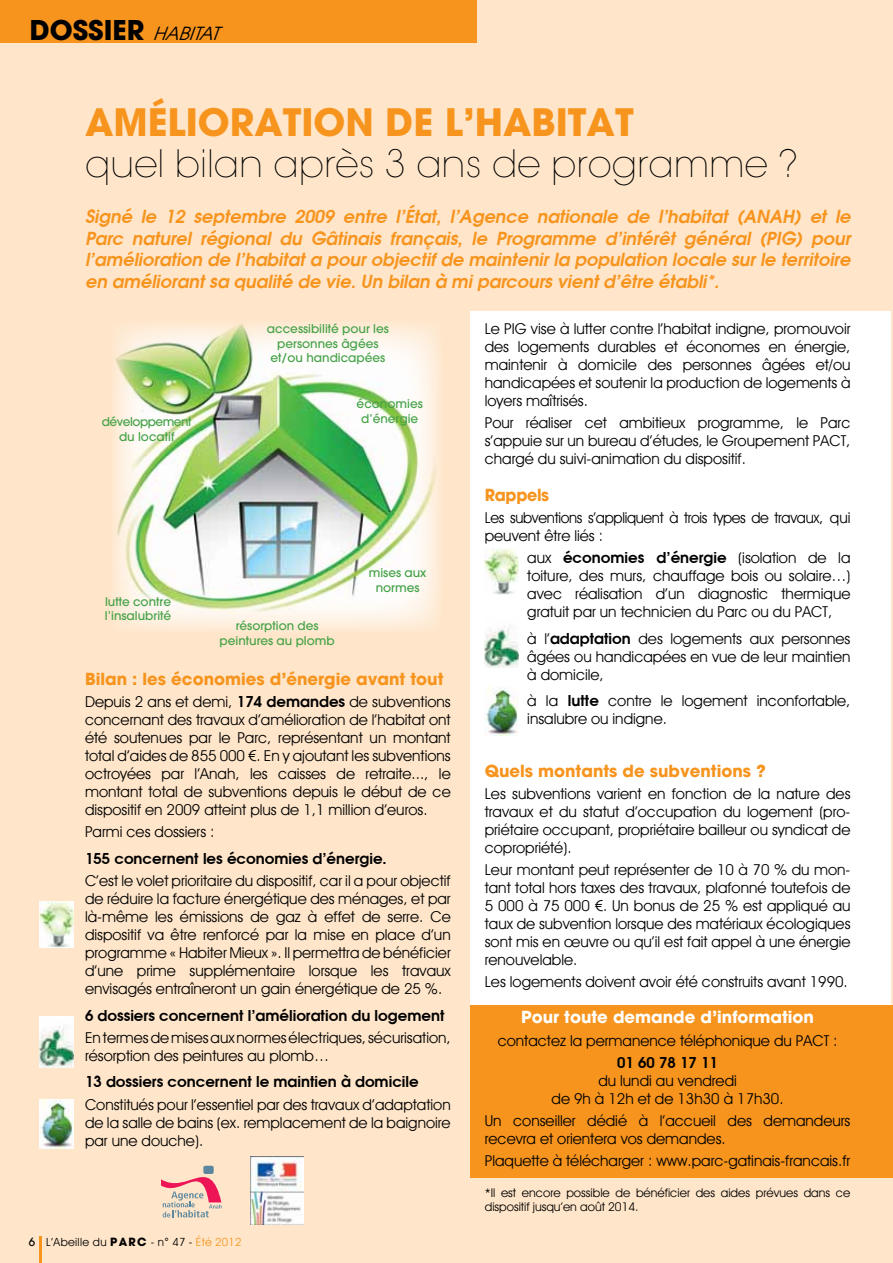
<style>
.page{position:relative;width:893px;height:1263px;background:#ffe6ca}
.page>*{position:absolute;margin:0;border:0;box-sizing:border-box;transform-origin:0 0}
.t1{font:200 37.5px "Avant Garde";color:#000}
.t2{font:700 37.5px "Avant Garde";letter-spacing:.1em;color:#f7941e}
.t3{font:700 27px "Avant Garde";color:#000}
.t4{font:italic 600 18px/21.6px "Avant Garde";color:#f7941e;text-align:justify}
.t5{font:italic 18px "Avant Garde";color:#000}
.t6{font:700 16.5px "Avant Garde";color:#f7941e}
.t7{font:700 16.5px "Avant Garde";color:#fff}
.t8{font:700 16.5px "Avant Garde";letter-spacing:-.02em;color:#f7941e;scale:.96 1}
.t9{font:15px/18px "Avant Guard Regular SWFTE";color:#000;text-align:justify}
.t10{font:600 15px "Avant Garde";color:#000}
.t11{font:15px/18px "Avant Guard Regular SWFTE";letter-spacing:-.02em;color:#000;scale:.96 1}
.t12{font:500 12px/14.4px "Avant Garde";color:#45a247;text-align:center}
.t13{font:12px/14.4px "Avant Guard Regular SWFTE";color:#000}
.t14{font:500 12px/14.4px "Avant Garde";letter-spacing:-.04em;color:#45a247;text-align:center}
.t15{font:11.25px "Avant Guard Regular SWFTE";letter-spacing:.03em;color:#000}
.t16{font:500 11.25px "Avant Garde";color:#000}
.s1{font-family:"Avant Garde";font-weight:600}
.s2{font-family:"Century Gothic"}
.s3{font-family:"Avant Garde";font-weight:700}
.s4{color:#f7941e}
.s5{font-family:"Avant Guard Regular SWFTE";font-weight:400}
</style>
<div class="page">
<div style="left:471px;top:312px;width:422px;height:693px;background:#fff"></div>
<hr style="left:891px;top:0;width:2px;height:1263px;background:#ffe6ca">
<hr style="left:39px;top:1236px;width:3px;height:27px;background:#f7941e">
<div style="left:0;top:0;width:476px;height:43px;background:#f7941e"></div>
<img style="left:115px;top:324px;width:324px;height:305px">
<img style="left:485px;top:549px;width:33px;height:45px">
<img style="left:40px;top:901px;width:33px;height:46px">
<img style="left:485px;top:626px;width:33px;height:41px">
<img style="left:40px;top:1016px;width:33px;height:51px">
<img style="left:485px;top:687px;width:33px;height:48px">
<img style="left:40px;top:1100px;width:33px;height:48px">
<div style="left:471px;top:1005px;width:422px;height:173px;background:#f7941e"></div>
<svg style="left:161px;top:1166px;width:61px;height:51px"></svg>
<div style="left:203px;top:1166px;width:11px;height:8px;background:#5b879e;border-radius:2px"></div>
<img style="left:250px;top:1156px;width:53px;height:68px">
<h2 class="t3" style="left:30px;top:12px;width:18px">dossier</h2>
<p class="t5" style="left:153px;top:22px;width:67px">habitat</p>
<h1 class="t2" style="left:85px;top:97px;width:86px">améliora</h1>
<h1 class="t2" style="left:283px;top:97px;width:347px">tion de l’habitat</h1>
<h1 class="t1" style="left:85px;top:142px;width:715px">quel bilan après 3 ans de programme ?</h1>
<p class="t4" style="left:85px;top:205px;width:771px">Signé le 12 septembre 2009 entre l’État, l’Agence nationale de l’habitat (ANAH) et le Parc naturel régional du Gâtinais français, le Programme d’intérêt général (PIG) pour l’amélioration de l’habitata pourobjectifde maintenirla population locale surle territoire en améliorantsa qualité de vie.Un bilan à miparcours vientd’être établi*.</p>
<p class="t14" style="left:102px;top:415px;width:91px">développement du locatif</p>
<p class="t12" style="left:267px;top:322px;width:123px">accessibilité pour les personnes âgées et/ou handicapées</p>
<p class="t12" style="left:357px;top:397px;width:68px">économies d’énergie</p>
<p class="t12" style="left:105px;top:594px;width:68px;text-align:left">lutte contre l’insalubrité</p>
<p class="t12" style="left:220px;top:619px;width:117px">résorption des peintures au plomb</p>
<p class="t12" style="left:369px;top:566px;width:59px">mises aux normes</p>
<p class="t6" style="left:85px;top:668px;width:360px">Bilan : les économies d’énergie avant tout</p>
<p class="t9" style="left:85px;top:693px;width:367px">Depuis 2 ans et demi, <span class="s1">174 demandes</span> de subventions concernant des travaux d’amélioration de l’habitat ont été soutenues par le Parc, représentant un montant total d’aides de 855 000 <span class="s2">€</span>. En y ajoutant les subventions octroyées par l’Anah, les caisses de retraite..., le montant total de subventions depuis le début de ce dispositif en 2009 atteint plus de 1,1 million d’euros.</p>
<p class="t9" style="left:85px;top:823px;width:131px">Parmi ces dossiers :</p>
<p class="t10" style="left:85px;top:848px;width:303px">155 concernent les économies d’énergie.</p>
<p class="t9" style="left:85px;top:872px;width:367px">C’est le volet prioritaire du dispositif, car il a pour objectif de réduire la facture énergétique des ménages, et par là-même les émissions de gaz à effet de serre. Ce dispositif va être renforcé par la mise en place d’un programme « Habiter Mieux ». Il permettra de bénéficier d’une prime supplémentaire lorsque les travaux envisagés entraîneront un gain énergétique de 25 %.</p>
<p class="t10" style="left:85px;top:1005px;width:361px">6 dossiers concernent l’amélioration du logement</p>
<p class="t9" style="left:85px;top:1028px;width:367px">En termes de mises aux normes électriques, sécurisation, résorption des peintures au plomb…</p>
<p class="t10" style="left:85px;top:1072px;width:335px">13 dossiers concernent le maintien à domicile</p>
<p class="t9" style="left:85px;top:1095px;width:367px">Constitués pour l’essentiel par des travaux d’adaptation de la salle de bains (ex. remplacement de la baignoire par une douche).</p>
<p class="t16" style="left:29px;top:1234px;width:8px">6</p>
<p class="t15" style="left:46px;top:1235px;width:197px">L’Abeille du <span class="s3">PARC</span> - n° 47 - <span class="s4">Été 2012</span></p>
<p class="t9" style="left:485px;top:320px;width:367px">Le PIG vise à lutter contre l’habitat indigne, promouvoir des logements durables et économes en énergie, maintenir à domicile des personnes âgées et/ou handicapées et soutenir la production de logements à loyers maîtrisés.</p>
<p class="t9" style="left:485px;top:414px;width:367px">Pour réaliser cet ambitieux programme, le Parc s’appuie sur un bureau d’études, le Groupement PACT, chargé du suivi-animation du dispositif.</p>
<p class="t8" style="left:485px;top:484px;width:69px">Rappels</p>
<p class="t11" style="left:485px;top:509px;width:382px">Les subventions s’appliquent à trois types de travaux, qui peuvent être liés :</p>
<p class="t10" style="left:527px;top:548px;width:325px"><span class="s5">aux</span> économies d’énergie <span class="s5">(isolation de la</span></p>
<p class="t9" style="left:527px;top:567px;width:325px">toiture, des murs, chauffage bois ou solaire…) avec réalisation d’un diagnostic thermique gratuit par un technicien du Parc ou du PACT,</p>
<p class="t9" style="left:527px;top:629px;width:325px">à l’<span class="s1">adaptation</span> des logements aux personnes âgées ou handicapées en vue de leur maintien à domicile,</p>
<p class="t9" style="left:527px;top:692px;width:325px">à la <span class="s1">lutte</span> contre le logement inconfortable, insalubre ou indigne.</p>
<p class="t6" style="left:485px;top:760px;width:283px">Quels montants de subventions ?</p>
<p class="t9" style="left:485px;top:784px;width:367px">Les subventions varient en fonction de la nature des travaux et du statut d’occupation du logement (pro&shy;priétaire occupant, propriétaire bailleur ou syndicat de copropriété).</p>
<p class="t9" style="left:485px;top:861px;width:367px">Leur montant peut représenter de 10 à 70 % du mon&shy;tant total hors taxes des travaux, plafonné toutefois de 5 000 à 75 000 <span class="s2">€</span>. Un bonus de 25 % est appliqué au taux de subvention lorsque des matériaux écologiques sont mis en œuvre ou qu’il est fait appel à une énergie renouvelable.</p>
<p class="t9" style="left:485px;top:973px;width:365px">Les logements doivent avoir été construits avant 1990.</p>
<p class="t7" style="left:521px;top:1006px;width:294px">Pour toute demande d’information</p>
<p class="t9" style="left:498px;top:1031px;width:341px">contactez la permanence téléphonique du PACT :</p>
<p class="t10" style="left:617px;top:1052px;width:102px">01 60 78 17 11</p>
<p class="t9" style="left:552px;top:1071px;width:234px;text-align:center">du lundi au vendredi<br>de 9h à 12h et de 13h30 à 17h30.</p>
<p class="t9" style="left:485px;top:1111px;width:367px">Un conseiller dédié à l’accueil des demandeurs recevra et orientera vos demandes.</p>
<p class="t9" style="left:485px;top:1152px;width:367px">Plaquette à télécharger : www.parc-gatinais-francais.fr</p>
<p class="t13" style="left:485px;top:1185px;width:367px">*Il est encore possible de bénéficier des aides prévues dans ce dispositif jusqu’en août 2014.</p>
</div>
